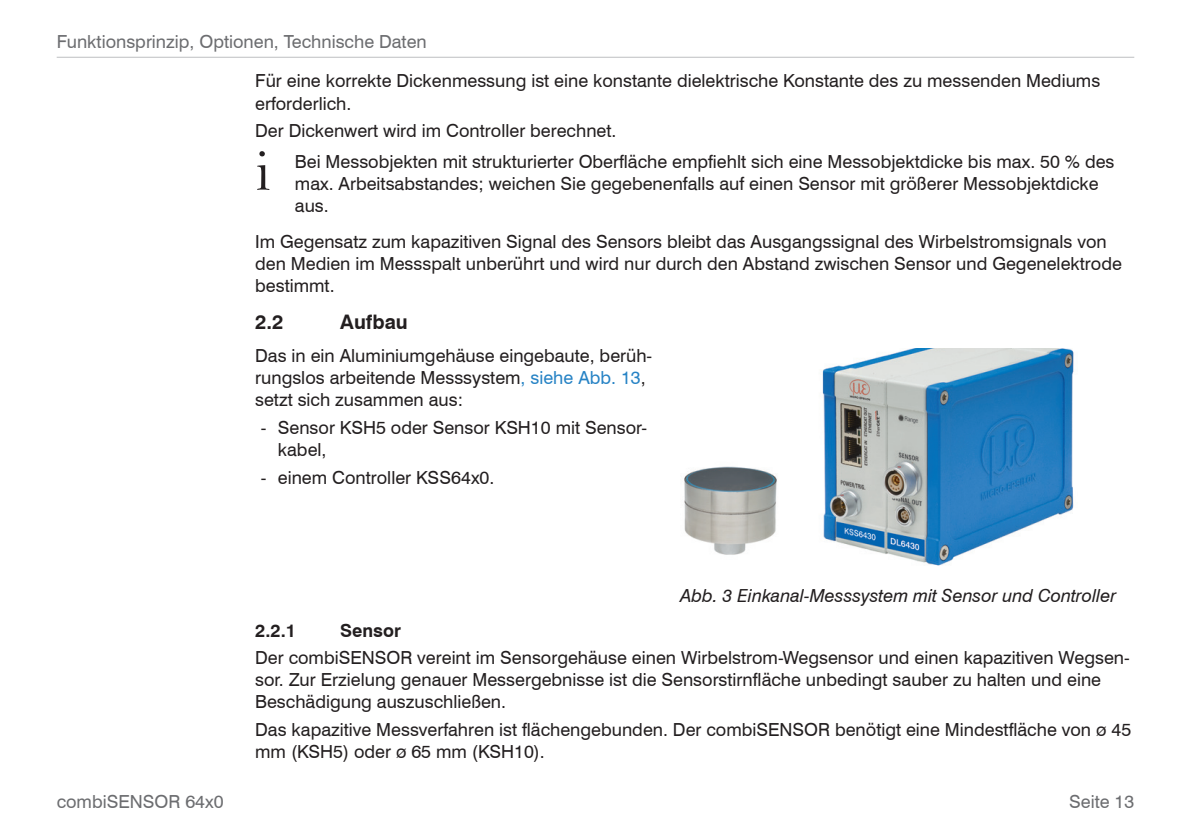
<style>
.page{position:relative;width:1191px;height:840px;background:#fff}
.page>*{position:absolute;margin:0;border:0;box-sizing:border-box;transform-origin:0 0}
.Wichtig{font:58.6px "Bell";color:#231f20}
.t1{font:700 20px "Swiss 721 BT";color:#231f20}
.Fließtext{font:18px/22px "Swiss 721 BT";color:#231f20}
.Wichtig-2{font:18px/22px "Swiss 721 BT";color:#231f20}
.t2{font:18px "Swiss 721 BT";color:#6c6d70}
.t3{font:italic 18px "Swiss 721 BT";color:#231f20}
.t4{font:700 18px "Swiss 721 BT";color:#231f20}
.s1{color:#2783c5}
</style>
<div class="page">
<hr style="left:57px;top:57px;width:1077px;height:1px;background:#bebfc2">
<img style="left:684px;top:348px;width:390px;height:218px">
<p class="t2" style="left:57px;top:30px;width:371px">Funktionsprinzip, Optionen, Technische Daten</p>
<p class="Fließtext" style="left:255px;top:70px;width:846px">Für eine korrekte Dickenmessung ist eine konstante dielektrische Konstante des zu messenden Mediums erforderlich.</p>
<p class="Fließtext" style="left:255px;top:120px;width:363px">Der Dickenwert wird im Controller berechnet.</p>
<p class="Wichtig" style="left:255px;top:136px;width:17px">i</p>
<p class="Wichtig-2" style="left:295px;top:150px;width:821px">Bei Messobjekten mit strukturierter Oberfläche empfiehlt sich eine Messobjektdicke bis max. 50 % des max. Arbeitsabstandes; weichen Sie gegebenenfalls auf einen Sensor mit größerer Messobjektdicke aus.</p>
<p class="Fließtext" style="left:255px;top:230px;width:868px">Im Gegensatz zum kapazitiven Signal des Sensors bleibt das Ausgangssignal des Wirbelstromsignals von den Medien im Messspalt unberührt und wird nur durch den Abstand zwischen Sensor und Gegenelektrode bestimmt.</p>
<p class="t1" style="left:255px;top:309px;width:30px">2.2</p>
<p class="t1" style="left:340px;top:309px;width:69px">Aufbau</p>
<p class="Fließtext" style="left:255px;top:344px;width:398px">Das in ein Aluminiumgehäuse eingebaute, berüh&shy;rungslos arbeitende Messsystem<span class="s1">, siehe Abb. 13</span>, setzt sich zusammen aus:</p>
<p class="Fließtext" style="left:278px;top:416px;width:371px;text-indent:-17px">- Sensor KSH5 oder Sensor KSH10 mit Sensor&shy;kabel,</p>
<p class="Fließtext" style="left:261px;top:466px;width:235px">- einem Controller KSS64x0.</p>
<p class="t3" style="left:680px;top:584px;width:437px">Abb. 3 Einkanal-Messsystem mit Sensor und Controller</p>
<p class="t2" style="left:57px;top:790px;width:168px">combiSENSOR 64x0</p>
<p class="t4" style="left:255px;top:619px;width:42px">2.2.1</p>
<p class="t4" style="left:340px;top:619px;width:62px">Sensor</p>
<p class="Fließtext" style="left:255px;top:646px;width:876px">Der combiSENSOR vereint im Sensorgehäuse einen Wirbelstrom-Wegsensor und einen kapazitiven Wegsen&shy;sor. Zur Erzielung genauer Messergebnisse ist die Sensorstirnfläche unbedingt sauber zu halten und eine<br>Beschädigung auszuschließen.</p>
<p class="Fließtext" style="left:255px;top:718px;width:877px">Das kapazitive Messverfahren ist flächengebunden. Der combiSENSOR benötigt eine Mindestfläche von ø 45 mm (KSH5) oder ø 65 mm (KSH10).</p>
<p class="t2" style="left:1069px;top:790px;width:67px">Seite 13</p>
</div>
